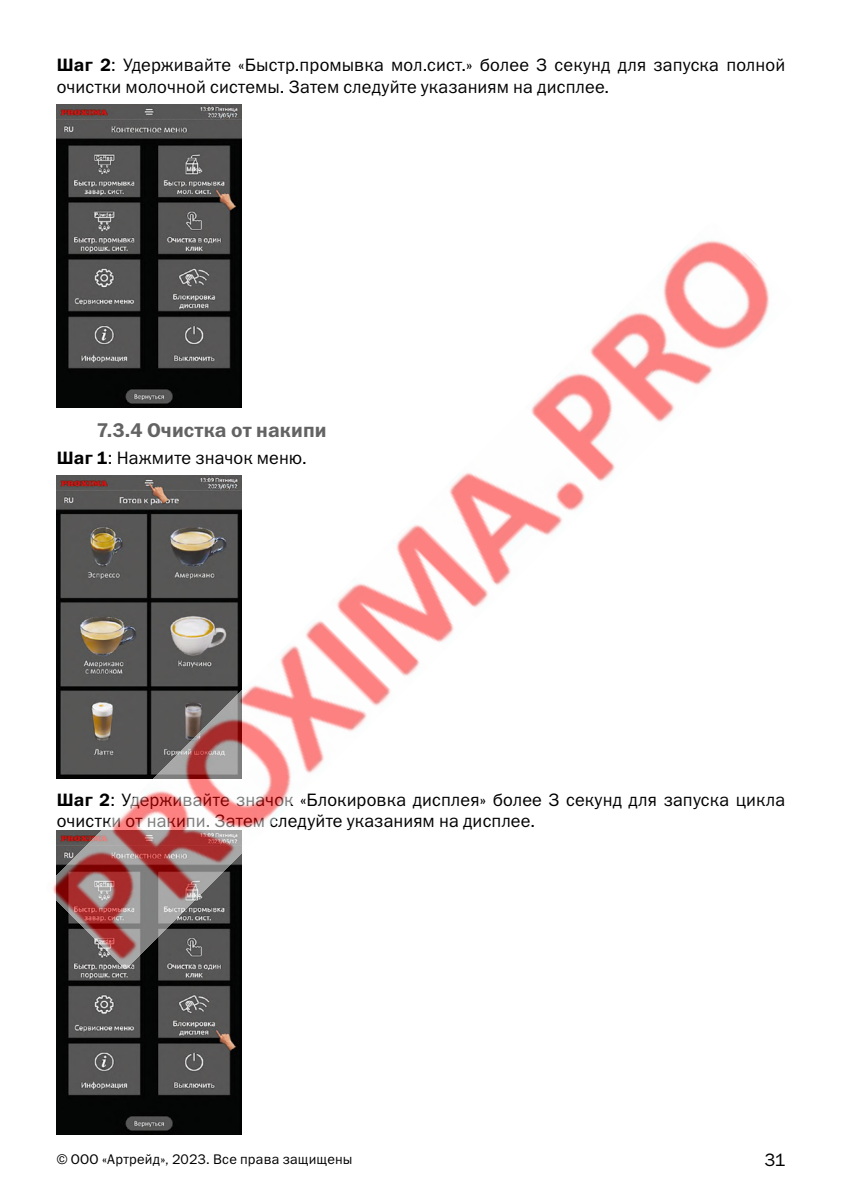
<style>
.page{position:relative;width:842px;height:1191px;background:#fff}
.page>*{position:absolute;margin:0;border:0;box-sizing:border-box;transform-origin:0 0}
.t1{font:20px "Franklin Gothic Demi C";letter-spacing:.005em;color:#646363}
.t2{font:18px/21.6px "Franklin Gothic Book C";letter-spacing:.01em;color:#000}
.t3{font:14px "Franklin Gothic Book C";letter-spacing:.02em;color:#000}
.s1{font-family:"Franklin Gothic Demi C"}
</style>
<div class="page">
<img style="left:57px;top:104px;width:184px;height:118px">
<img style="left:57px;top:968px;width:184px;height:166px">
<img style="left:53px;top:222px;width:717px;height:746px">
<p class="t2" style="left:57px;top:54px;width:730px"><span class="s1">Шаг 2</span>: Удерживайте «Быстр.промывка мол.сист.» более З секунд для запуска полной очистки молочной системы. Затем следуйте указаниям на дисплее.</p>
<p class="t1" style="left:96px;top:419px;width:232px">7.3.4 Очистка от накипи</p>
<p class="t2" style="left:57px;top:447px;width:252px"><span class="s1">Шаг 1</span>: Нажмите значок меню.</p>
<p class="t2" style="left:57px;top:788px;width:730px"><span class="s1">Шаг 2</span>: Удерживайте значок «Блокировка дисплея» более З секунд для запуска цикла очистки от накипи. Затем следуйте указаниям на дисплее.</p>
<p class="t3" style="left:57px;top:1151px;width:297px">© ООО «Артрейд», 2023. Все права защищены</p>
<p class="t2" style="left:764px;top:1148px;width:23px">31</p>
</div>
